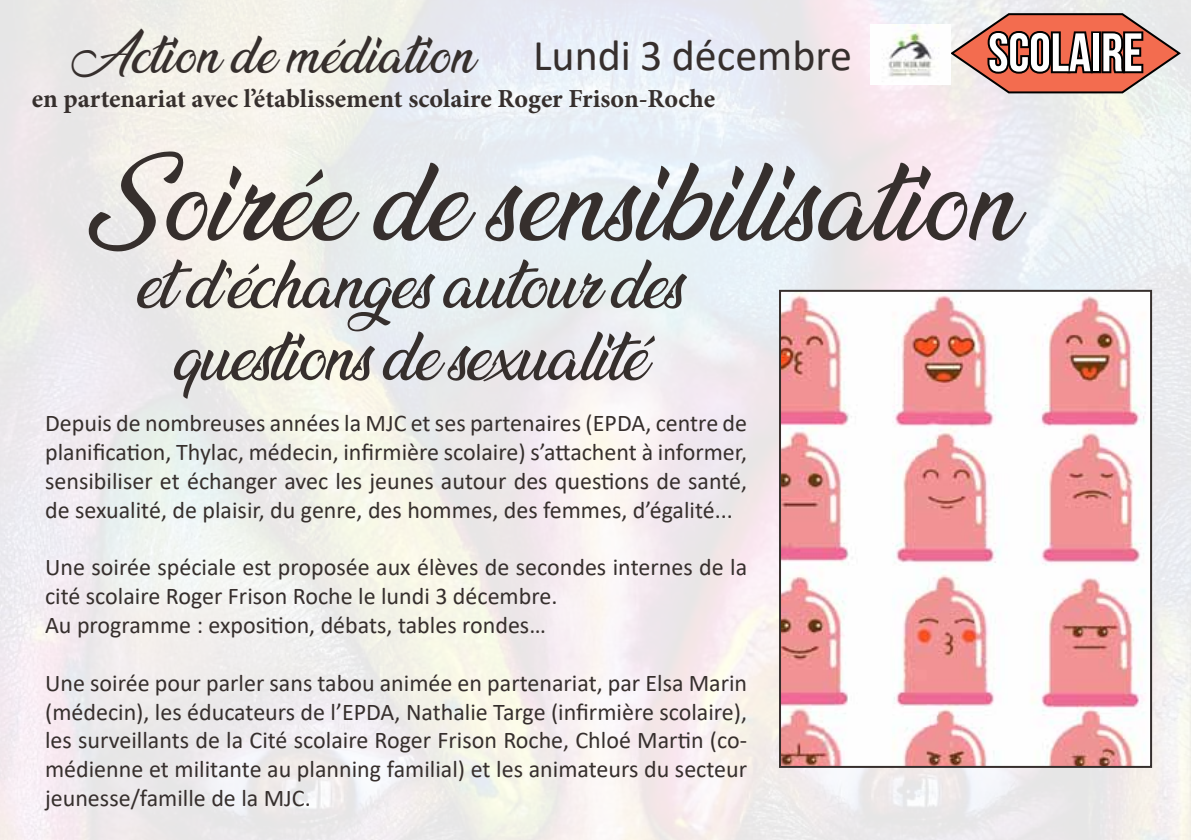
<style>
.page{position:relative;width:1191px;height:840px;background:#fff}
.page>*{position:absolute;margin:0;border:0;box-sizing:border-box;transform-origin:0 0}
.t1{font:96px "Ananda";color:#362f2d}
.t2{font:60px/72px "Ananda";letter-spacing:-.03em;color:#362f2d;text-align:center}
.t3{font:54px "Bebas Neue";color:#fff}
.t4{font:46px "Ananda";color:#362f2d}
.t5{font:44px "Calibri";color:#362f2d}
.t6{font:700 26px "Minion Pro";color:#362f2d}
.t7{font:24px/28.8px "Calibri";color:#362f2d;text-align:justify}
</style>
<div class="page">
<img style="left:0;top:0;width:1191px;height:839px">
<img style="left:782px;top:293px;width:367px;height:471px">
<div style="left:779px;top:290px;width:373px;height:477px;border:2px solid #362f2d"></div>
<svg style="left:948px;top:11px;width:234px;height:83px"></svg>
<img style="left:870px;top:24px;width:80px;height:60px">
<h3 class="t4" style="left:72px;top:30px;width:404px">Action de médiation</h3>
<p class="t6" style="left:32px;top:80px;width:685px">en partenariat avec l’établissement scolaire Roger Frison-Roche</p>
<h1 class="t1" style="left:88px;top:151px;width:932px">Soirée de sensibilisation</h1>
<h3 class="t5" style="left:533px;top:25px;width:320px">Lundi 3 décembre</h3>
<h3 class="t3" style="left:988px;top:23px;width:156px">SCOLAIRE</h3>
<h2 class="t2" style="left:137px;top:251px;width:549px">et d’échanges autour des questions de sexualité</h2>
<p class="t7" style="left:45px;top:408px;width:703px">Depuis de nombreuses années la MJC et ses partenaires (EPDA, centre de planification, Thylac, médecin, infirmière scolaire) s’attachent à informer, sensibiliser et échanger avec les jeunes autour des questions de santé, de sexualité, de plaisir, du genre, des hommes, des femmes, d’égalité...</p>
<p class="t7" style="left:45px;top:552px;width:703px;text-align:left">Une soirée spéciale est proposée aux élèves de secondes internes de la cité scolaire Roger Frison Roche le lundi 3 décembre.<br>Au programme : exposition, débats, tables rondes…</p>
<p class="t7" style="left:45px;top:667px;width:703px">Une soirée pour parler sans tabou animée en partenariat, par Elsa Marin (médecin), les éducateurs de l’EPDA, Nathalie Targe (infirmière scolaire), les surveillants de la Cité scolaire Roger Frison Roche, Chloé Martin (co&shy;médienne et militante au planning familial) et les animateurs du secteur jeunesse/famille de la MJC.</p>
</div>
